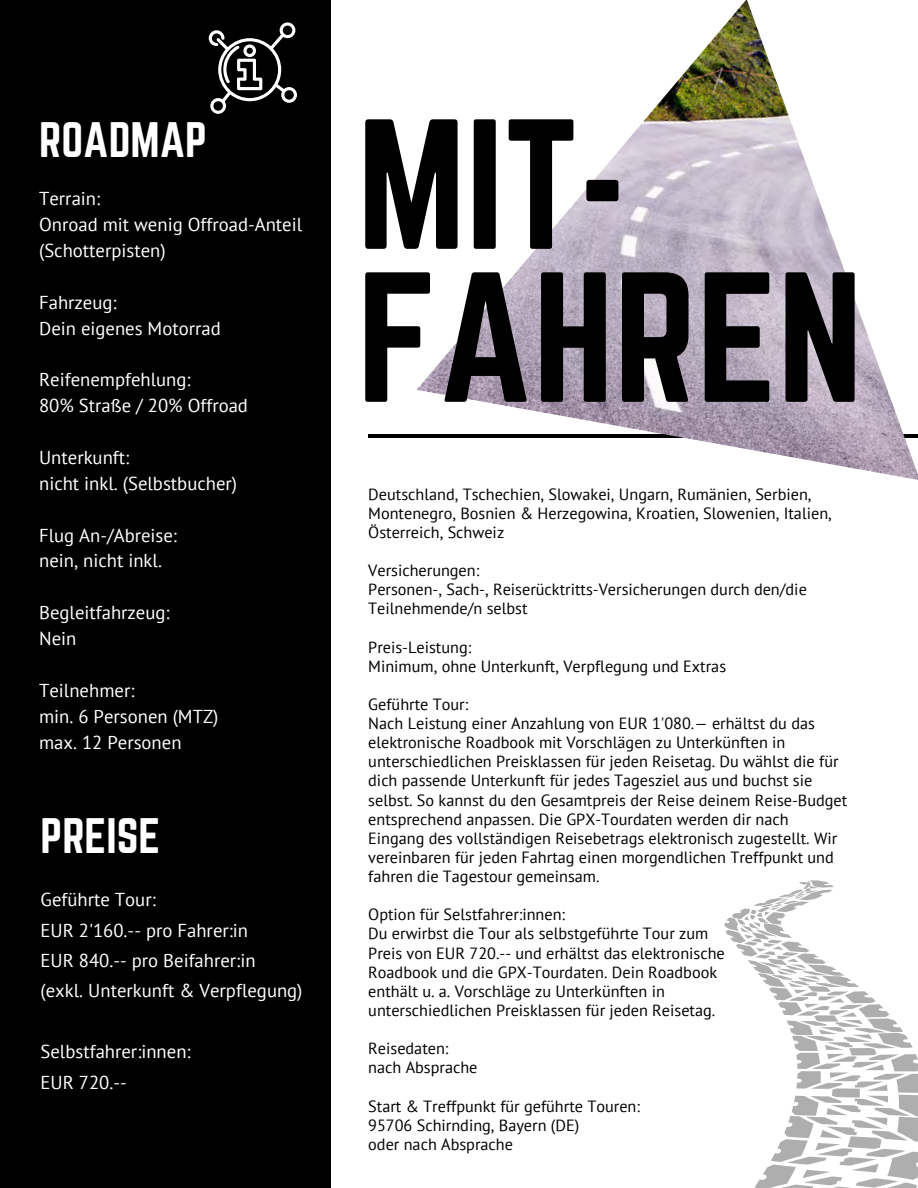
<style>
.page{position:relative;width:918px;height:1188px;background:#fff}
.page>*{position:absolute;margin:0;border:0;box-sizing:border-box;transform-origin:0 0}
.t1{font:161.85px/153px "Norwester";color:#000}
.t2{font:43.65px "Norwester";color:#fff}
.t3{font:18.6px/25.8px "PT Sans";color:#fff}
.t4{font:16.2px/19px "PT Sans";color:#000}
</style>
<div class="page">
<div style="left:0;top:0;width:330px;height:1188px;background:#000"></div>
<hr style="left:368px;top:434px;width:550px;height:4px;background:#000">
<svg style="left:724px;top:880px;width:194px;height:308px"></svg>
<img style="left:417px;top:0;width:501px;height:480px">
<svg style="left:209px;top:22px;width:87px;height:92px"></svg>
<h2 class="t2" style="left:39px;top:113px;width:169px">ROADMAP</h2>
<h3 class="t3" style="left:39px;top:185px;width:265px">Terrain:<br>Onroad mit wenig Offroad-Anteil (Schotterpisten)</h3>
<h3 class="t3" style="left:39px;top:289px;width:183px">Fahrzeug:<br>Dein eigenes Motorrad</h3>
<h3 class="t3" style="left:39px;top:366px;width:210px">Reifenempfehlung:<br>80% Straße / 20% Offroad</h3>
<h3 class="t3" style="left:39px;top:444px;width:199px">Unterkunft:<br>nicht inkl. (Selbstbucher)</h3>
<h3 class="t3" style="left:39px;top:522px;width:139px">Flug An-/Abreise: nein, nicht inkl.</h3>
<h3 class="t3" style="left:39px;top:599px;width:132px">Begleitfahrzeug:<br>Nein</h3>
<h3 class="t3" style="left:39px;top:677px;width:181px">Teilnehmer:<br>min. 6 Personen (MTZ) max. 12 Personen</h3>
<h2 class="t2" style="left:41px;top:809px;width:121px">PREISE</h2>
<h3 class="t3" style="left:41px;top:884px;width:263px;line-height:30.3px">Geführte Tour:<br>EUR 2'160.-- pro Fahrer:in<br>EUR 840.-- pro Beifahrer:in (exkl. Unterkunft &amp; Verpflegung)</h3>
<h3 class="t3" style="left:41px;top:1036px;width:152px;line-height:30.3px">Selbstfahrer:innen:<br>EUR 720.--</h3>
<p class="t1" style="left:357px;top:108px;width:507px">MIT-<br>FAHREN</p>
<p class="t4" style="left:368px;top:484px;width:465px">Deutschland, Tschechien, Slowakei, Ungarn, Rumänien, Serbien,<br>Montenegro, Bosnien &amp; Herzegowina, Kroatien, Slowenien, Italien,<br>Österreich, Schweiz</p>
<h1 class="t4" style="left:368px;top:560px;width:113px">Versicherungen:</h1>
<p class="t4" style="left:368px;top:580px;width:440px">Personen-, Sach-, Reiserücktritts-Versicherungen durch den/die<br>Teilnehmende/n selbst</p>
<p class="t4" style="left:368px;top:637px;width:104px">Preis-Leistung:</p>
<p class="t4" style="left:368px;top:656px;width:359px">Minimum, ohne Unterkunft, Verpflegung und Extras</p>
<p class="t4" style="left:368px;top:694px;width:102px">Geführte Tour:</p>
<p class="t4" style="left:368px;top:713px;width:481px">Nach Leistung einer Anzahlung von EUR 1'080.— erhältst du das elektronische Roadbook mit Vorschlägen zu Unterkünften in unterschiedlichen Preisklassen für jeden Reisetag. Du wählst die für dich passende Unterkunft für jedes Tagesziel aus und buchst sie selbst. So kannst du den Gesamtpreis der Reise deinem Reise-Budget entsprechend anpassen. Die GPX-Tourdaten werden dir nach Eingang des vollständigen Reisebetrags elektronisch zugestellt. Wir vereinbaren für jeden Fahrtag einen morgendlichen Treffpunkt und fahren die Tagestour gemeinsam.</p>
<p class="t4" style="left:368px;top:905px;width:198px">Option für Selstfahrer:innen:</p>
<p class="t4" style="left:368px;top:924px;width:342px">Du erwirbst die Tour als selbstgeführte Tour zum</p>
<p class="t4" style="left:368px;top:943px;width:358px">Preis von EUR 720.-- und erhältst das elektronische</p>
<p class="t4" style="left:368px;top:962px;width:350px">Roadbook und die GPX-Tourdaten. Dein Roadbook</p>
<p class="t4" style="left:368px;top:981px;width:298px">enthält u. a. Vorschläge zu Unterkünften in</p>
<p class="t4" style="left:368px;top:1000px;width:349px">unterschiedlichen Preisklassen für jeden Reisetag.</p>
<p class="t4" style="left:368px;top:1039px;width:82px">Reisedaten:</p>
<p class="t4" style="left:368px;top:1058px;width:111px">nach Absprache</p>
<p class="t4" style="left:368px;top:1096px;width:273px">Start &amp; Treffpunkt für geführte Touren:</p>
<p class="t4" style="left:368px;top:1115px;width:213px">95706 Schirnding, Bayern (DE)</p>
<p class="t4" style="left:368px;top:1134px;width:146px">oder nach Absprache</p>
</div>
